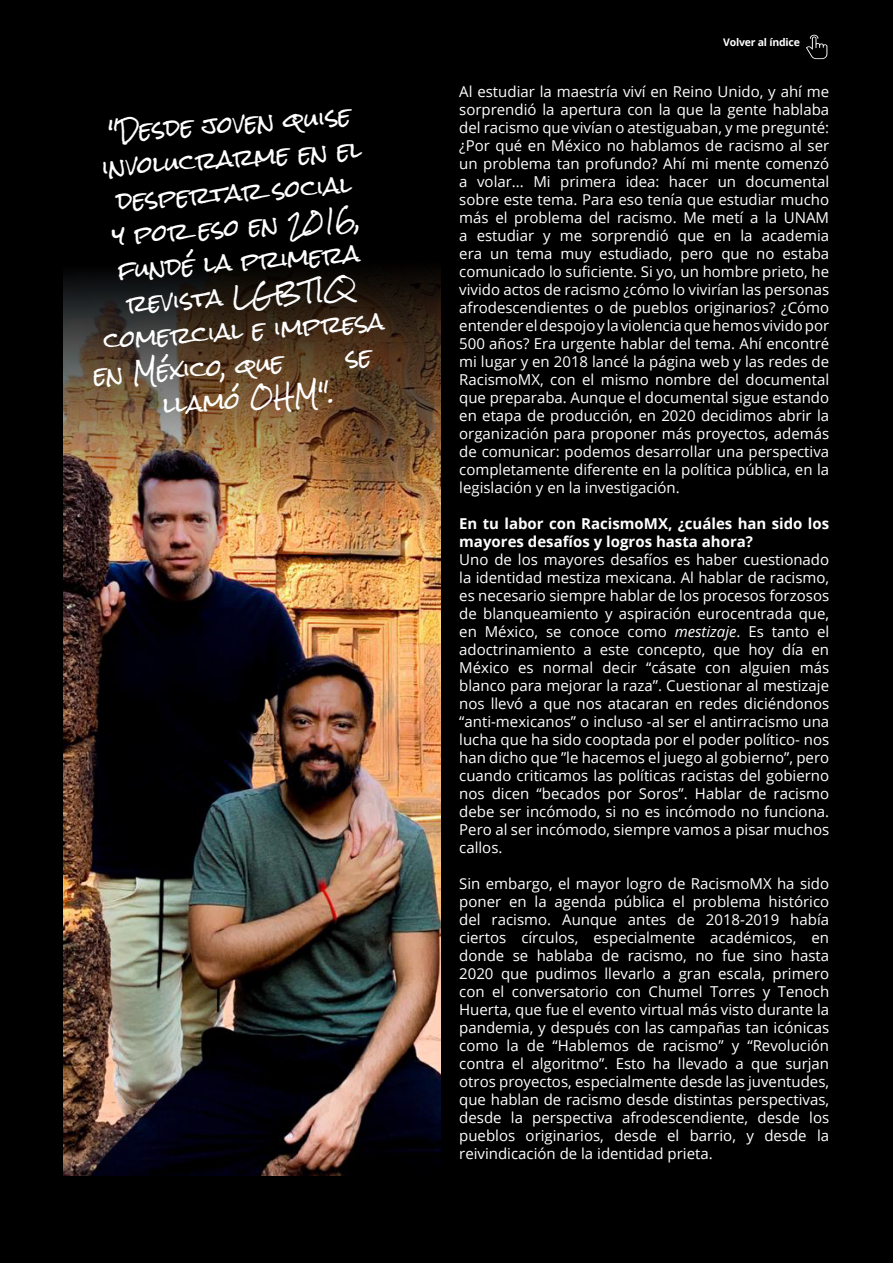
<style>
.page{position:relative;width:893px;height:1263px;background:#000}
.page>*{position:absolute;margin:0;border:0;box-sizing:border-box;transform-origin:0 0}
.t1{font:22.5px "Rock Salt";color:#fff}
.t2{font:15px/18px "Open Sans";color:#fff;text-align:justify}
.t3{font:700 15px/18px "Open Sans";color:#fff}
.t4{font:700 10.5px "Open Sans";letter-spacing:-.02em;color:#fff}
.s1{font-style:italic}
</style>
<div class="page">
<img style="left:64px;top:271px;width:376px;height:905px">
<svg style="left:806px;top:35px;width:21px;height:24px"></svg>
<svg style="left:345px;top:350px;width:29px;height:19px"></svg>
<h1 class="t1" style="left:107px;top:121px;width:245px;rotate:-4deg">"Desde joven quise</h1>
<h1 class="t1" style="left:101px;top:156px;width:262px;rotate:-4deg">involucrarme en el</h1>
<h1 class="t1" style="left:116px;top:189px;width:237px;rotate:-4deg">despertar social</h1>
<h1 class="t1" style="left:112px;top:224px;width:249px;rotate:-4deg">y por eso en 2016,</h1>
<h1 class="t1" style="left:118px;top:258px;width:244px;rotate:-4deg">fundé la primera</h1>
<h1 class="t1" style="left:126px;top:292px;width:232px;rotate:-4deg">revista LGBTIQ</h1>
<h1 class="t1" style="left:103px;top:328px;width:283px;rotate:-4deg">comercial e impresa</h1>
<h1 class="t1" style="left:93px;top:364px;width:192px;rotate:-4deg">en México, que</h1>
<h1 class="t1" style="left:163px;top:393px;width:173px;rotate:-4deg">llamó OHM".</h1>
<p class="t4" style="left:723px;top:35px;width:78px">Volver al índice</p>
<p class="t2" style="left:459px;top:82px;width:371px">Al estudiar la maestría viví en Reino Unido, y ahí me sorprendió la apertura con la que la gente hablaba del racismo que vivían o atestiguaban, y me pregunté: ¿Por qué en México no hablamos de racismo al ser un problema tan profundo? Ahí mi mente comenzó a volar... Mi primera idea: hacer un documental sobre este tema. Para eso tenía que estudiar mucho más el problema del racismo. Me metí a la UNAM a estudiar y me sorprendió que en la academia era un tema muy estudiado, pero que no estaba comunicado lo suficiente. Si yo, un hombre prieto, he vivido actos de racismo ¿cómo lo vivirían las personas afrodescendientes o de pueblos originarios? ¿Cómo entender el despojo y la violencia que hemos vivido por 500 años? Era urgente hablar del tema. Ahí encontré mi lugar y en 2018 lancé la página web y las redes de RacismoMX, con el mismo nombre del documental que preparaba. Aunque el documental sigue estando en etapa de producción, en 2020 decidimos abrir la organización para proponer más proyectos, además de comunicar: podemos desarrollar una perspectiva completamente diferente en la política pública, en la legislación y en la investigación.</p>
<p class="t3" style="left:459px;top:514px;width:371px">En tu labor con RacismoMX, ¿cuáles han sido los mayores desafíos y logros hasta ahora?</p>
<p class="t2" style="left:459px;top:550px;width:371px">Uno de los mayores desafíos es haber cuestionado la identidad mestiza mexicana. Al hablar de racismo, es necesario siempre hablar de los procesos forzosos de blanqueamiento y aspiración eurocentrada que, en México, se conoce como <span class="s1">mestizaje</span>. Es tanto el adoctrinamiento a este concepto, que hoy día en México es normal decir “cásate con alguien más blanco para mejorar la raza”. Cuestionar al mestizaje nos llevó a que nos atacaran en redes diciéndonos “anti-mexicanos” o incluso -al ser el antirracismo una lucha que ha sido cooptada por el poder político- nos han dicho que ”le hacemos el juego al gobierno”, pero cuando criticamos las políticas racistas del gobierno nos dicen “becados por Soros”. Hablar de racismo debe ser incómodo, si no es incómodo no funciona.<br>Pero al ser incómodo, siempre vamos a pisar muchos callos.</p>
<p class="t2" style="left:459px;top:874px;width:371px">Sin embargo, el mayor logro de RacismoMX ha sido poner en la agenda pública el problema histórico del racismo. Aunque antes de 2018-2019 había ciertos círculos, especialmente académicos, en donde se hablaba de racismo, no fue sino hasta 2020 que pudimos llevarlo a gran escala, primero con el conversatorio con Chumel Torres y Tenoch Huerta, que fue el evento virtual más visto durante la pandemia, y después con las campañas tan icónicas como la de “Hablemos de racismo” y “Revolución contra el algoritmo”. Esto ha llevado a que surjan otros proyectos, especialmente desde las juventudes, que hablan de racismo desde distintas perspectivas, desde la perspectiva afrodescendiente, desde los pueblos originarios, desde el barrio, y desde la reivindicación de la identidad prieta.</p>
</div>
